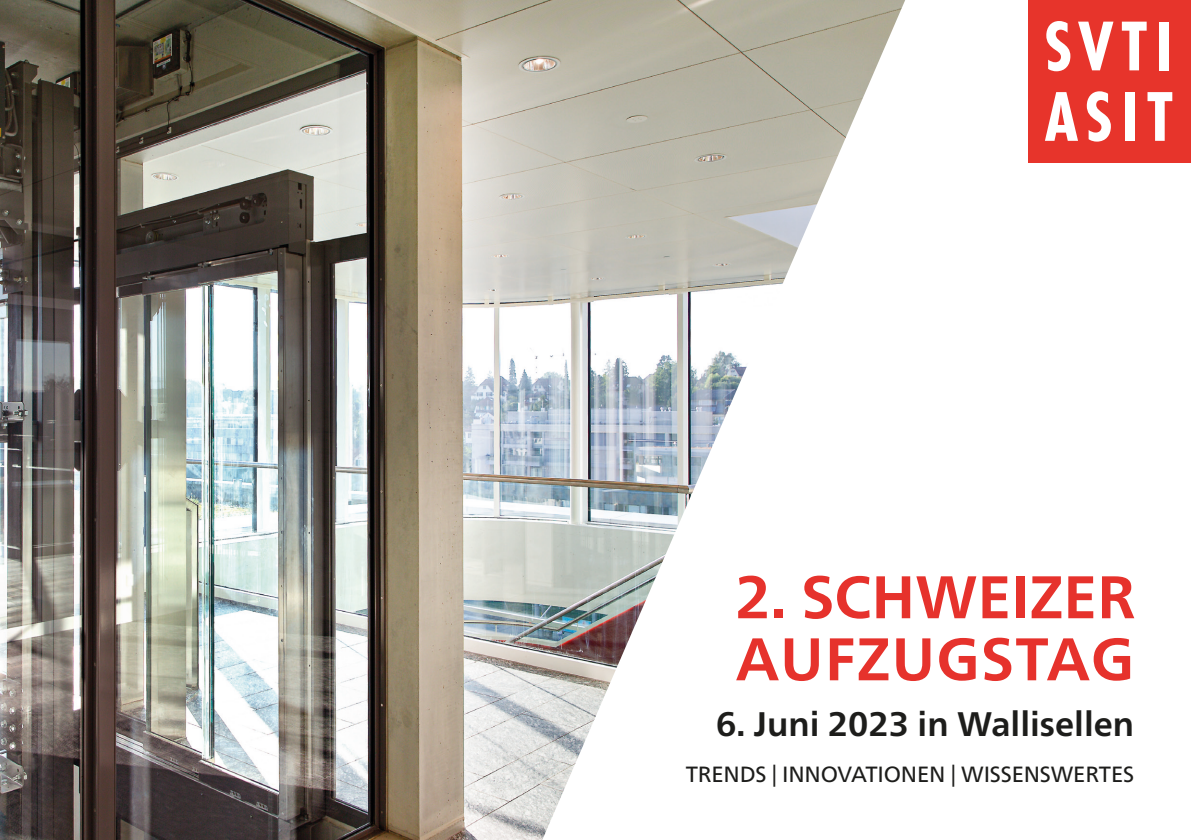
<style>
.page{position:relative;width:1191px;height:840px;background:#fff}
.page>*{position:absolute;margin:0;border:0;box-sizing:border-box;transform-origin:0 0}
.t1{font:700 60px/62px "Frutiger Neue LT Pro";color:#e6322c}
.t2{font:700 34px "Frutiger Neue LT Pro";color:#1d1d1b}
.t3{font:22px "Frutiger Neue LT Pro";letter-spacing:-.01em;color:#1d1d1b}
</style>
<div class="page">
<img style="left:0;top:0;width:542px;height:839px">
<svg style="left:542px;top:0;width:363px;height:839px"></svg>
<div style="left:1028px;top:0;width:163px;height:163px;background:#e7342b"></div>
<div style="left:1158px;top:22px;width:10px;height:48px;background:#fff"></div>
<svg style="left:1046px;top:21px;width:24px;height:50px"></svg>
<svg style="left:1078px;top:22px;width:35px;height:48px"></svg>
<svg style="left:1147px;top:92px;width:25px;height:49px"></svg>
<svg style="left:1045px;top:92px;width:33px;height:49px"></svg>
<svg style="left:1086px;top:91px;width:24px;height:50px"></svg>
<svg style="left:1121px;top:22px;width:25px;height:48px"></svg>
<div style="left:1125px;top:92px;width:9px;height:49px;background:#fff"></div>
<h1 class="t1" style="left:735px;top:565px;width:401px">2. SCHWEIZER<br>AUFZUGSTAG</h1>
<h2 class="t2" style="left:716px;top:703px;width:420px">6. Juni 2023 in Wallisellen</h2>
<p class="t3" style="left:686px;top:760px;width:450px">TRENDS | INNOVATIONEN | WISSENSWERTES</p>
</div>
